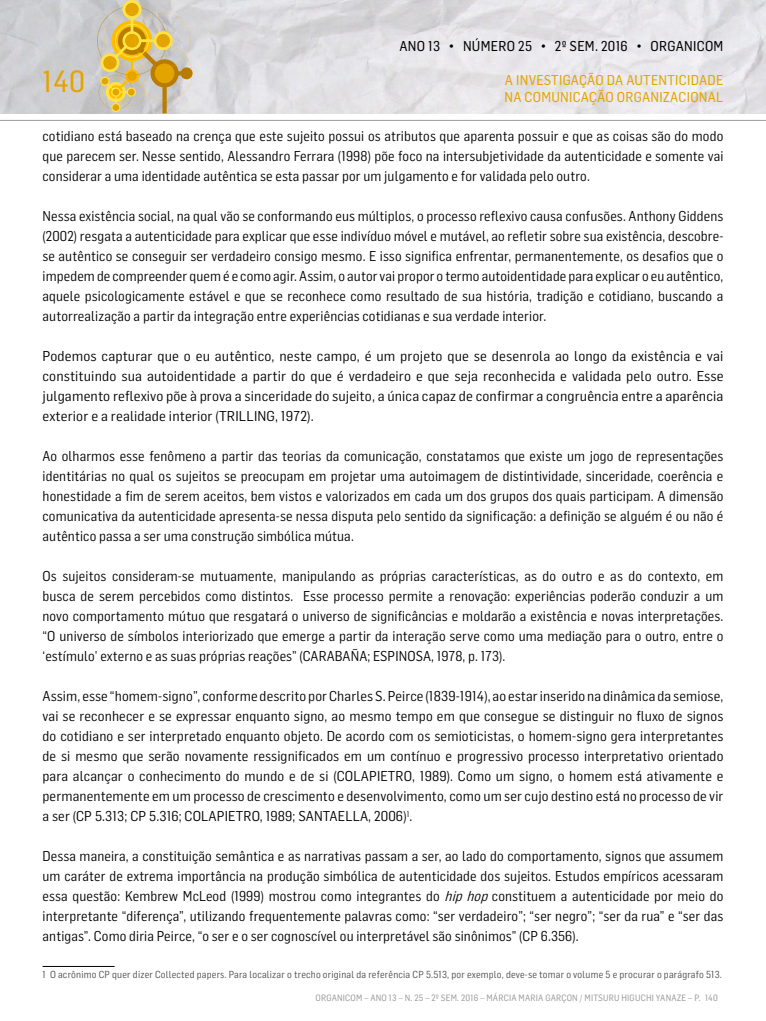
<style>
.page{position:relative;width:766px;height:1021px;background:#fff}
.page>*{position:absolute;margin:0;border:0;box-sizing:border-box;transform-origin:0 0}
.t1{font:30px "Flama Semicondensed Basic";color:#e4a400}
.t2{font:14px/20px "Flama Semicondensed";letter-spacing:.01em;color:#000;text-align:justify}
.t3{font:14px/20px "Flama Semicondensed";letter-spacing:.01em;color:#000;text-align:justify;scale:1.05 1}
.t4{font:14px/16.8px "Flama Semicondensed Basic";letter-spacing:.02em;color:#e4a400}
.t5{font:14px "Flama Semicondensed Basic";letter-spacing:.02em;color:#000}
.t6{font:10px "Flama Semicondensed";letter-spacing:.02em;color:#4a4a49}
.t7{font:9px "Flama Semicondensed Basic";letter-spacing:.02em;color:#9d9d9c}
.s1{font-style:italic}
</style>
<div class="page">
<img style="left:0;top:0;width:765px;height:113px">
<hr style="left:0;top:120px;width:765px;height:1px;background:#9d9d9c">
<svg style="left:97px;top:0;width:95px;height:113px;background:#d3c088"></svg>
<hr style="left:43px;top:965px;width:72px;height:1px;background:#000">
<p class="t5" style="left:399px;top:37px;width:325px">ANO 13 • NÚMERO 25 • 2º SEM. 2016 • ORGANICOM</p>
<p class="t4" style="left:504px;top:71px;width:220px">A INVESTIGAÇÃO DA AUTENTICIDADE<br>NA COMUNICAÇÃO ORGANIZACIONAL</p>
<h1 class="t1" style="left:43px;top:62px;width:44px">140</h1>
<p class="t2" style="left:43px;top:125px;width:682px">cotidiano está baseado na crença que este sujeito possui os atributos que aparenta possuir e que as coisas são do modo que parecem ser. Nesse sentido, Alessandro Ferrara (1998) põe foco na intersubjetividade da autenticidade e somente vai considerar a uma identidade autêntica se esta passar por um julgamento e for validada pelo outro.</p>
<p class="t2" style="left:43px;top:205px;width:682px">Nessa existência social, na qual vão se conformando eus múltiplos, o processo reflexivo causa confusões. Anthony Giddens (2002) resgata a autenticidade para explicar que esse indivíduo móvel e mutável, ao refletir sobre sua existência, descobre&shy;se autêntico se conseguir ser verdadeiro consigo mesmo. E isso significa enfrentar, permanentemente, os desafios que o impedem de compreender quem é e como agir. Assim, o autor vai propor o termo autoidentidade para explicar o eu autêntico, aquele psicologicamente estável e que se reconhece como resultado de sua história, tradição e cotidiano, buscando a autorrealização a partir da integração entre experiências cotidianas e sua verdade interior.</p>
<p class="t3" style="left:43px;top:345px;width:649px">Podemos capturar que o eu autêntico, neste campo, é um projeto que se desenrola ao longo da existência e vai constituindo sua autoidentidade a partir do que é verdadeiro e que seja reconhecida e validada pelo outro. Esse julgamento reflexivo põe à prova a sinceridade do sujeito, a única capaz de confirmar a congruência entre a aparência exterior e a realidade interior (TRILLING, 1972).</p>
<p class="t2" style="left:43px;top:445px;width:682px">Ao olharmos esse fenômeno a partir das teorias da comunicação, constatamos que existe um jogo de representações identitárias no qual os sujeitos se preocupam em projetar uma autoimagem de distintividade, sinceridade, coerência e honestidade a fim de serem aceitos, bem vistos e valorizados em cada um dos grupos dos quais participam. A dimensão comunicativa da autenticidade apresenta-se nessa disputa pelo sentido da significação: a definição se alguém é ou não é autêntico passa a ser uma construção simbólica mútua.</p>
<p class="t2" style="left:43px;top:565px;width:682px">Os sujeitos consideram-se mutuamente, manipulando as próprias características, as do outro e as do contexto, em busca de serem percebidos como distintos. Esse processo permite a renovação: experiências poderão conduzir a um novo comportamento mútuo que resgatará o universo de significâncias e moldarão a existência e novas interpretações. “O universo de símbolos interiorizado que emerge a partir da interação serve como uma mediação para o outro, entre o ‘estímulo’ externo e as suas próprias reações” (CARABAÑA; ESPINOSA, 1978, p. 173).</p>
<p class="t2" style="left:43px;top:685px;width:682px">Assim, esse “homem-signo”, conforme descrito por Charles S. Peirce (1839-1914), ao estar inserido na dinâmica da semiose, vai se reconhecer e se expressar enquanto signo, ao mesmo tempo em que consegue se distinguir no fluxo de signos do cotidiano e ser interpretado enquanto objeto. De acordo com os semioticistas, o homem-signo gera interpretantes de si mesmo que serão novamente ressignificados em um contínuo e progressivo processo interpretativo orientado para alcançar o conhecimento do mundo e de si (COLAPIETRO, 1989). Como um signo, o homem está ativamente e permanentemente em um processo de crescimento e desenvolvimento, como um ser cujo destino está no processo de vir a ser (CP 5.313; CP 5.316; COLAPIETRO, 1989; SANTAELLA, 2006)<sup>1</sup>.</p>
<p class="t2" style="left:43px;top:845px;width:682px">Dessa maneira, a constituição semântica e as narrativas passam a ser, ao lado do comportamento, signos que assumem um caráter de extrema importância na produção simbólica de autenticidade dos sujeitos. Estudos empíricos acessaram essa questão: Kembrew McLeod (1999) mostrou como integrantes do <span class="s1">hiphop</span>constituem a autenticidade por meio do interpretante “diferença”, utilizando frequentemente palavras como: “ser verdadeiro”; “ser negro”; “ser da rua” e “ser das antigas”. Como diria Peirce, “o ser e o ser cognoscível ou interpretável são sinônimos” (CP 6.356).</p>
<p class="t6" style="left:43px;top:968px;width:680px">1 O acrônimo CP quer dizer Collected papers. Para localizar o trecho original da referência CP 5.513, por exemplo, deve-se tomar o volume 5 e procurar o parágrafo 513.</p>
<p class="t7" style="left:315px;top:992px;width:403px">ORGANICOM – ANO 13 – N. 25 – 2º SEM. 2016 – MÁRCIA MARIA GARÇON / MITSURU HIGUCHI YANAZE – P. 140</p>
</div>
